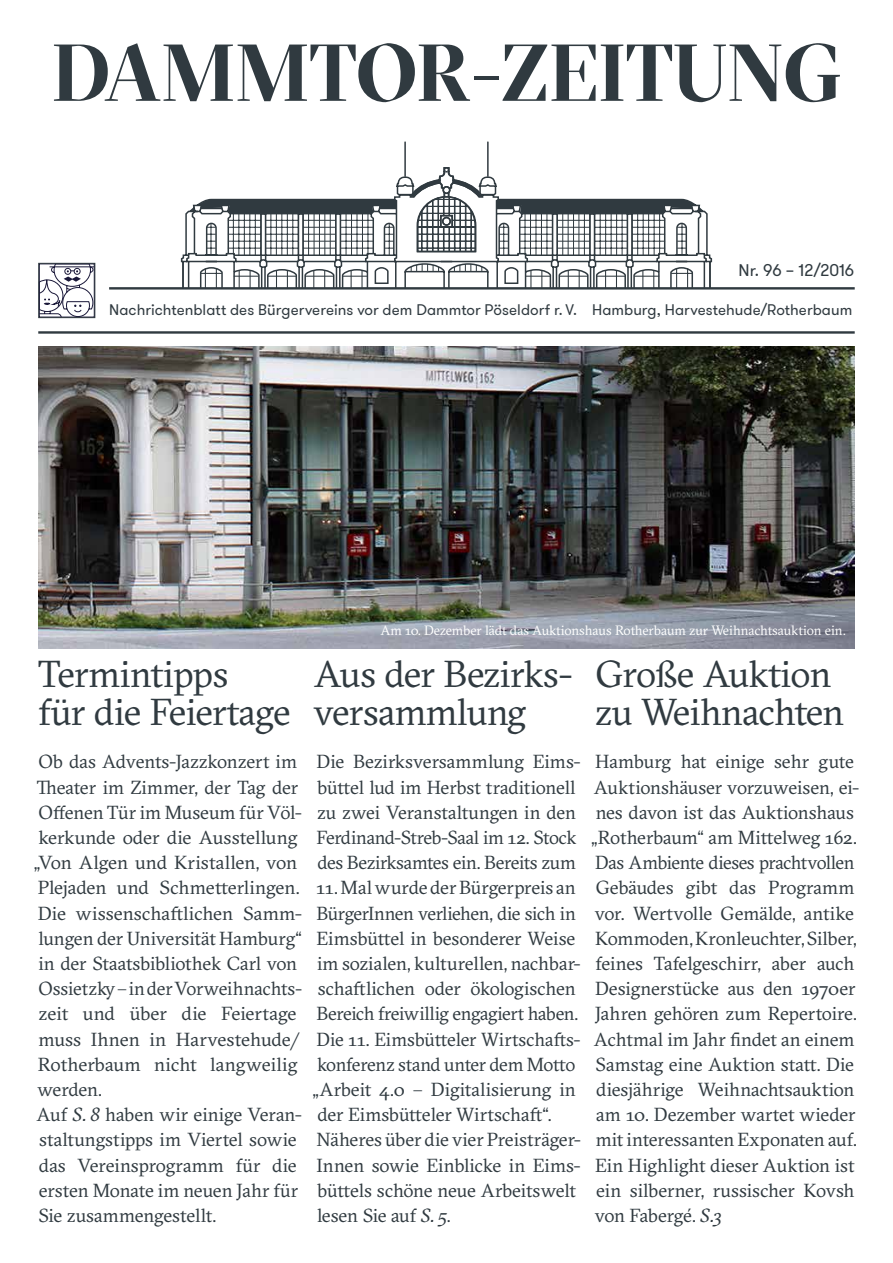
<style>
.page{position:relative;width:893px;height:1263px;background:#fff}
.page>*{position:absolute;margin:0;border:0;box-sizing:border-box;transform-origin:0 0}
.t1{font:700 80.4px "GT Sectra Display Trial";letter-spacing:.01em;color:#303a40}
.t2{font:37.5px/37.8px "GT Sectra";letter-spacing:-.02em;color:#303a40}
.t3{font:18.9px/25.2px "GT Sectra";letter-spacing:-.005em;color:#303a40}
.t4{font:16.8px "GT Walsheim Pro";color:#303a40}
.t5{font:15.3px "GT Walsheim Pro";color:#303a40}
.t6{font:13.5px "GT Sectra";letter-spacing:-.01em;color:#fff}
.s1{font-style:italic}
</style>
<div class="page">
<hr style="left:109px;top:287px;width:746px;height:3px;background:#303a40">
<hr style="left:38px;top:331px;width:817px;height:3px;background:#303a40">
<hr style="left:487px;top:142px;width:2px;height:34px;background:#303a40">
<hr style="left:404px;top:142px;width:2px;height:34px;background:#303a40">
<svg style="left:180px;top:158px;width:533px;height:132px"></svg>
<img style="left:38px;top:346px;width:817px;height:303px">
<svg style="left:40px;top:265px;width:53px;height:51px"></svg>
<div style="left:38px;top:263px;width:57px;height:55px;border:1px solid #303a40"></div>
<h1 class="t1" style="left:52px;top:43px;width:791px">DAMMTOR-ZEITUNG</h1>
<p class="t4" style="left:739px;top:259px;width:117px">Nr. 96 – 12/2016</p>
<p class="t5" style="left:109px;top:300px;width:745px">Nachrichtenblatt des Bürgervereins vor dem Dammtor Pöseldorf r. V. Hamburg, Harvestehude/Rotherbaum</p>
<p class="t6" style="left:380px;top:622px;width:467px">Am 10. Dezember lädt das Auktionshaus Rotherbaum zur Weihnachtsauktion ein.</p>
<h2 class="t2" style="left:38px;top:655px;width:254px">Termintipps<br>für die Feiertage</h2>
<h2 class="t2" style="left:314px;top:655px;width:261px">Aus der Bezirks&shy;versammlung</h2>
<h2 class="t2" style="left:595px;top:655px;width:251px">Große Auktion zu Weihnachten</h2>
<p class="t3" style="left:34px;top:749px;width:270px">Ob das Advents-Jazzkonzert im<br>Theater im Zimmer, der Tag der<br>Offenen Tür im Museum für Völ&shy;kerkunde oder die Ausstellung „Von Algen und Kristallen, von<br>Plejaden und Schmetterlingen.<br>Die wissenschaftlichen Samm&shy;lungen der Universität Hamburg“ in der Staatsbibliothek Carl von<br>Ossietzky – in der Vorweihnachts&shy;zeit und über die Feiertage muss Ihnen in Harvestehude/<br>Rotherbaum nicht langweilig werden.<br>Auf <span class="s1">S. 8</span> haben wir einige Veran&shy;staltungstipps im Viertel sowie das Vereinsprogramm für die ersten Monate im neuen Jahr für<br>Sie zusammengestellt.</p>
<p class="t3" style="left:317px;top:749px;width:266px">Die Bezirksversammlung Eims&shy;büttel lud im Herbst traditionell zu zwei Veranstaltungen in den Ferdinand-Streb-Saal im 12. Stock des Bezirksamtes ein. Bereits zum</p>
<p class="t3" style="left:313px;top:875px;width:270px">11. Mal wurde der Bürgerpreis an<br>BürgerInnen verliehen, die sich in<br>Eimsbüttel in besonderer Weise im sozialen, kulturellen, nachbar&shy;schaftlichen oder ökologischen<br>Bereich freiwillig engagiert haben.<br>Die 11. Eimsbütteler Wirtschafts&shy;konferenz stand unter dem Motto „Arbeit 4.0 – Digitalisierung in der Eimsbütteler Wirtschaft“.<br>Näheres über die vier Preisträger-<br>Innen sowie Einblicke in Eims&shy;büttels schöne neue Arbeitswelt lesen Sie auf <span class="s1">S. 5</span>.</p>
<p class="t3" style="left:591px;top:749px;width:270px">Hamburg hat einige sehr gute<br>Auktionshäuser vorzuweisen, ei&shy;nes davon ist das Auktionshaus „Rotherbaum“ am Mittelweg 162.<br>Das Ambiente dieses prachtvollen<br>Gebäudes gibt das Programm vor. Wertvolle Gemälde, antike<br>Kommoden, Kronleuchter, Silber, feines Tafelgeschirr, aber auch<br>Designerstücke aus den 1970er<br>Jahren gehören zum Repertoire.<br>Achtmal im Jahr findet an einem<br>Samstag eine Auktion statt. Die diesjährige Weihnachtsauktion am 10. Dezember wartet wieder mit interessanten Exponaten auf.<br>Ein Highlight dieser Auktion ist ein silberner, russischer Kovsh von Fabergé. <span class="s1">S.3</span></p>
</div>
